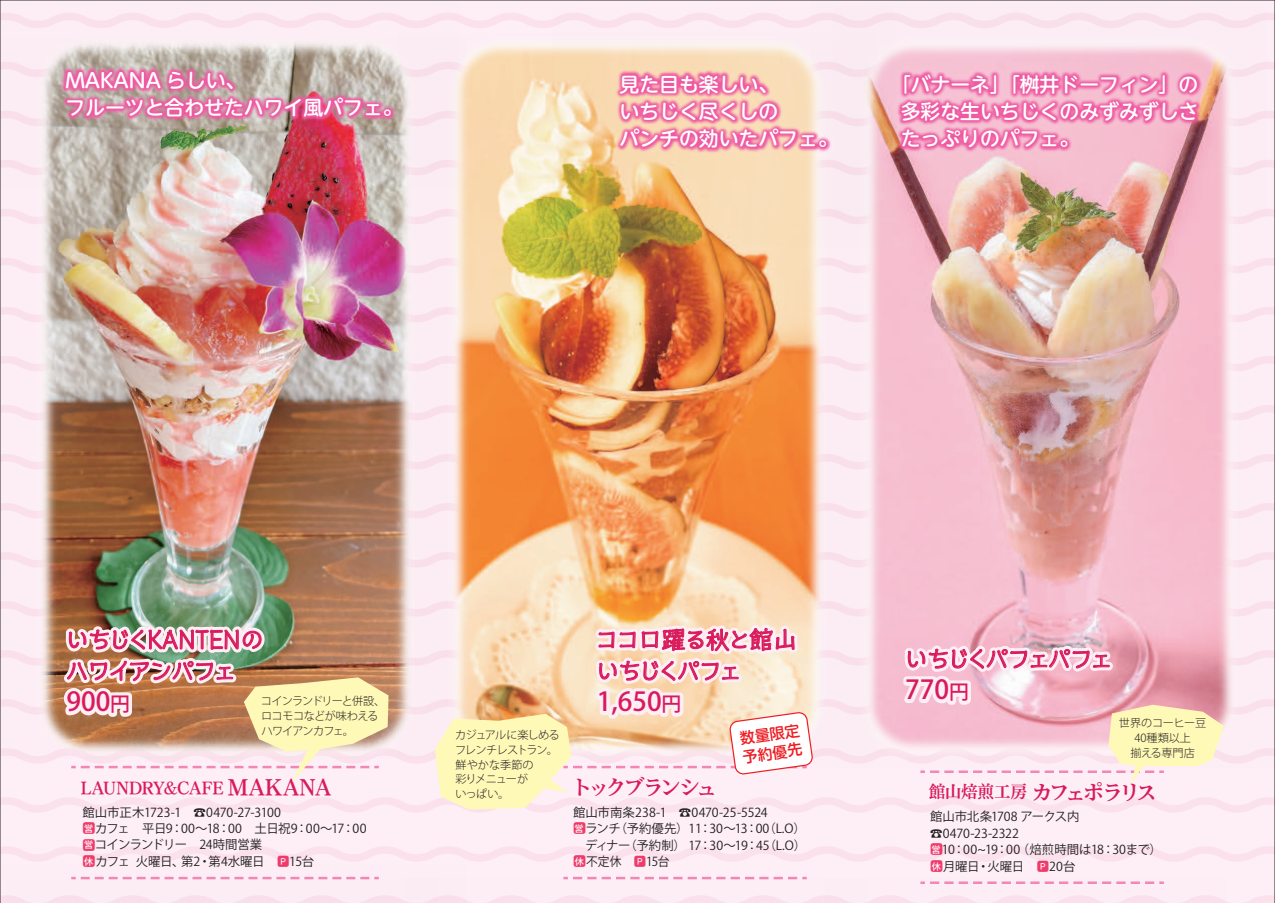
<style>
.page{position:relative;width:1275px;height:903px;background:#fff}
.page>*{position:absolute;margin:0;border:0;box-sizing:border-box;transform-origin:0 0}
.t1{font:500 26.07px "Koz Go Pr 6 N";color:#d91a5b}
.t2{font:24.85px/31.3px "Talking Std";letter-spacing:-.13em;color:#d91a5b}
.t3{font:24.85px "Talking Std";letter-spacing:-.195em;color:#d91a5b}
.t4{font:22.4px "NIS Smin 6 HM";letter-spacing:-.215em;color:#d91a5b}
.t5{font:500 19.78px/27.3px "UD Shin M Go Pr 6";color:#fff}
.t6{font:17.32px "NIS Smin 6 HM";letter-spacing:-.005em;color:#d91a5b}
.t7{font:500 15.05px/19.1px "UD Shin M Go Pr 6";color:#ee1d23}
.t8{font:12.42px/16.8px "Koz Go Pr 6 N";letter-spacing:-.015em;color:#231f20}
.t9{font:12.42px "Koz Go Pr 6 N";letter-spacing:-.04em;color:#231f20}
.t10{font:12.42px "Koz Go Pr 6 N";letter-spacing:-.045em;color:#231f20}
.t11{font:12.42px "Koz Go Pr 6 N";letter-spacing:-.015em;color:#231f20;scale:.95 1}
.t12{font:300 11.2px/14.9px "Koz Go Pr 6 N";letter-spacing:-.05em;color:#231f20}
.t13{font:300 11.2px/14.9px "Koz Go Pr 6 N";letter-spacing:-.07em;color:#231f20}
.t14{font:300 11.2px/14.9px "Koz Go Pr 6 N";letter-spacing:-.01em;color:#231f20;text-align:center}
.s1{font-size:19.78px}
.s2{font-size:22.4px}
.s3{font-size:13.12px;color:#ef3b6b}
.s4{font-weight:500;font-size:9.1px;color:#fff}
.s5{color:#ef3b6b}
.s6{font-size:17.32px}
</style>
<div class="page">
<img style="left:0;top:0;width:1275px;height:903px">
<h3 class="t5" style="left:65px;top:66px;width:339px">MAKANA らしい、<br>フルーツと合わせたハワイ風パフェ。</h3>
<h3 class="t5" style="left:620px;top:69px;width:220px">見た目も楽しい、<br>いちじく尽くしの<br>パンチの効いたパフェ。</h3>
<h3 class="t5" style="left:901px;top:69px;width:299px;text-align:justify;text-indent:-10px">「バナーネ」「桝井ドーフィン」の多彩な生いちじくのみずみずしさたっぷりのパフェ。</h3>
<h2 class="t2" style="left:65px;top:622px;width:201px">いちじくKANTENのハワイアンパフェ</h2>
<h1 class="t1" style="left:66px;top:687px;width:65px">900<span class="s1">円</span></h1>
<p class="t13" style="left:261px;top:693px;width:126px">コインランドリーと併設、ロコモコなどが味わえるハワイアンカフェ。</p>
<h3 class="t6" style="left:81px;top:774px;width:252px">LAUNDRY&amp;CAFE <span class="s2">MAKANA</span></h3>
<p class="t8" style="left:83px;top:804px;width:200px">館山市正木1723-1　☎0470-27-3100</p>
<p class="t9" style="left:83px;top:821px;width:285px"><span class="s3">■</span><span class="s4">営</span>カフェ　平日9：00～18：00　土日祝9：00～17：00</p>
<p class="t10" style="left:83px;top:838px;width:181px"><span class="s3">■</span><span class="s4">営</span>コインランドリー　24時間営業</p>
<p class="t8" style="left:83px;top:853px;width:233px"><span class="s3">■</span><span class="s4">休</span>カフェ 火曜日、第2・第4水曜日　<span class="s5">P</span>15台</p>
<p class="t12" style="left:455px;top:727px;width:106px">カジュアルに楽しめるフレンチレストラン。鮮やかな季節の<br>彩りメニューが<br>いっぱい。</p>
<h2 class="t2" style="left:594px;top:622px;width:205px">ココロ躍る秋と館山いちじくパフェ</h2>
<h1 class="t1" style="left:597px;top:687px;width:86px">1,650<span class="s1">円</span></h1>
<p class="t7" style="left:738px;top:728px;width:62px;rotate:-8deg">数量限定予約優先</p>
<h3 class="t4" style="left:571px;top:771px;width:149px">トックブランシュ</h3>
<p class="t8" style="left:573px;top:804px;width:196px">館山市南条238-1　☎0470-25-5524</p>
<p class="t8" style="left:573px;top:820px;width:235px"><span class="s3">■</span><span class="s4">営</span>ランチ（予約優先）11：30～13：00（L.O）　ディナー（予約制） 17：30～19：45（L.O）</p>
<p class="t11" style="left:573px;top:854px;width:103px"><span class="s3">■</span><span class="s4">休</span>不定休 <span class="s5">P</span>15台</p>
<h2 class="t3" style="left:904px;top:640px;width:211px">いちじくパフェパフェ</h2>
<h1 class="t1" style="left:905px;top:675px;width:65px">770<span class="s1">円</span></h1>
<p class="t14" style="left:1119px;top:716px;width:89px">世界のコーヒー豆<br>40種類以上<br>揃える専門店</p>
<h3 class="t4" style="left:928px;top:775px;width:231px"><span class="s6">館山焙煎工房</span> カフェポラリス</h3>
<p class="t8" style="left:930px;top:809px;width:151px">館山市北条1708 アークス内☎0470-23-2322</p>
<p class="t8" style="left:930px;top:841px;width:233px"><span class="s3">■</span><span class="s4">営</span> 10：00~19：00（焙煎時間は18：30まで）</p>
<p class="t8" style="left:930px;top:858px;width:147px"><span class="s3">■</span><span class="s4">休</span>月曜日・火曜日　<span class="s5">P</span>20台</p>
</div>
